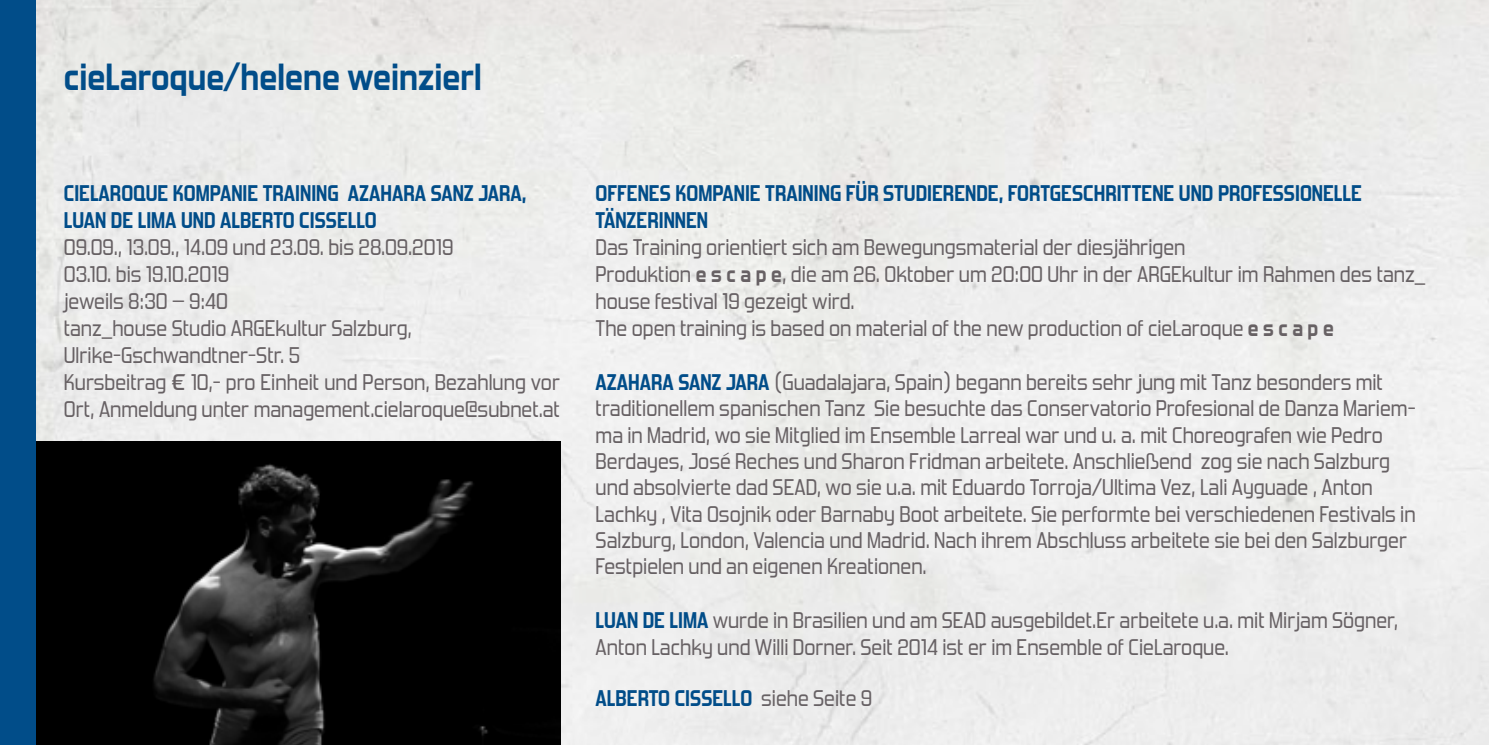
<style>
.page{position:relative;width:1489px;height:745px;background:#fff}
.page>*{position:absolute;margin:0;border:0;box-sizing:border-box;transform-origin:0 0}
.t1{font:700 37.5px "Forgotten Futurist Rg";color:#014d89}
.t2{font:22.5px/27px "Forgotten Futurist Rg";color:#676164}
.t3{font:700 22.5px/27px "Forgotten Futurist Rg";color:#014d89}
.s1{font-weight:700}
.s2{font-weight:700;color:#014d89}
.s3{font-weight:400;color:#676164}
</style>
<div class="page">
<div style="left:35px;top:0;width:1453px;height:744px;background:#ededec"></div>
<img style="left:35px;top:441px;width:525px;height:303px">
<div style="left:0;top:0;width:35px;height:744px;background:#014d89"></div>
<h1 class="t1" style="left:64px;top:54px;width:419px">cieLaroque/helene weinzierl</h1>
<p class="t3" style="left:64px;top:179px;width:464px">CIELAROQUE KOMPANIE TRAINING AZAHARA SANZ JARA,<br>LUAN DE LIMA UND ALBERTO CISSELLO</p>
<p class="t2" style="left:64px;top:233px;width:498px">09.09., 13.09., 14.09 und 23.09. bis 28.09.2019<br>03.10. bis 19.10.2019<br>jeweils 8:30 – 9:40<br>tanz_house Studio ARGEkultur Salzburg, Ulrike-Gschwandtner-Str. 5<br>Kursbeitrag € 10,- pro Einheit und Person, Bezahlung vor Ort, Anmeldung unter management.cielaroque@subnet.at</p>
<p class="t3" style="left:595px;top:179px;width:767px">OFFENES KOMPANIE TRAINING FÜR STUDIERENDE, FORTGESCHRITTENE UND PROFESSIONELLE<br>TÄNZERINNEN</p>
<p class="t2" style="left:595px;top:233px;width:831px">Das Training orientiert sich am Bewegungsmaterial der diesjährigen<br>Produktion <span class="s1">e s c a p e</span>, die am 26. Oktober um 20:00 Uhr in der ARGEkultur im Rahmen des tanz_ house festival 19 gezeigt wird.<br>The open training is based on material of the new production of cieLaroque <span class="s1">e s c a p e</span></p>
<p class="t2" style="left:595px;top:368px;width:821px;line-height:26.2px"><span class="s2">AZAHARA SANZ JARA</span> (Guadalajara, Spain) begann bereits sehr jung mit Tanz besonders mit traditionellem spanischen Tanz Sie besuchte das Conservatorio Profesional de Danza Mariem&shy;ma in Madrid, wo sie Mitglied im Ensemble Larreal war und u. a. mit Choreografen wie Pedro Berdayes, José Reches und Sharon Fridman arbeitete. Anschließend zog sie nach Salzburg und absolvierte dad SEAD, wo sie u.a. mit Eduardo Torroja/Ultima Vez, Lali Ayguade , Anton Lachky , Vita Osojnik oder Barnaby Boot arbeitete. Sie performte bei verschiedenen Festivals in Salzburg, London, Valencia und Madrid. Nach ihrem Abschluss arbeitete sie bei den Salzburger Festpielen und an eigenen Kreationen.</p>
<p class="t2" style="left:595px;top:606px;width:804px"><span class="s2">LUAN DE LIMA</span> wurde in Brasilien und am SEAD ausgebildet.Er arbeitete u.a. mit Mirjam Sögner,<br>Anton Lachky und Willi Dorner. Seit 2014 ist er im Ensemble of CieLaroque.</p>
<p class="t3" style="left:595px;top:684px;width:278px">ALBERTO CISSELLO <span class="s3">siehe Seite 9</span></p>
</div>
